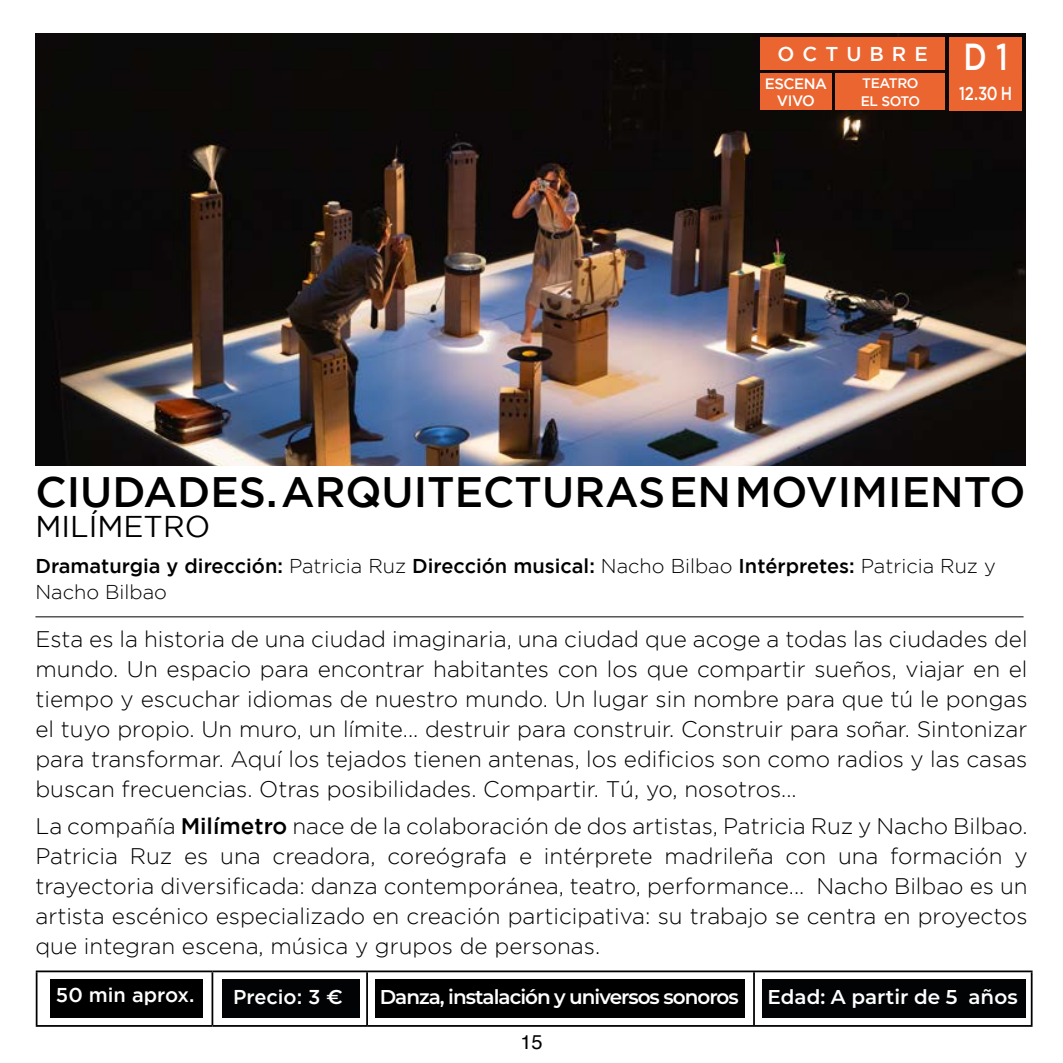
<style>
.page{position:relative;width:1063px;height:1063px;background:#fff}
.page>*{position:absolute;margin:0;border:0;box-sizing:border-box;transform-origin:0 0}
.t1{font:500 42.5px "Gotham";color:#000}
.t2{font:500 37.5px "Gotham";color:#fff;scale:.8 1}
.t3{font:30px "Gotham";color:#000}
.t4{font:300 22.5px/30px "Gotham";color:#000;text-align:justify}
.t5{font:500 20px/26.2px "Gotham";color:#000}
.t6{font:600 20px "Montserrat";letter-spacing:-.05em;color:#fff}
.t7{font:500 20px "Gotham";color:#fff}
.t8{font:600 20px "Montserrat";color:#fff}
.t9{font:500 20px "Gotham";letter-spacing:.4em;color:#fff}
.t10{font:20px "Helvetica";color:#000}
.t11{font:500 18.75px "Gotham";color:#fff;scale:.8 1}
.t12{font:500 15px/17.5px "Gotham";letter-spacing:-.03em;color:#fff;text-align:center}
.t13{font:500 13.75px/17.5px "Gotham";letter-spacing:-.03em;color:#fff}
.s1{font-weight:300}
.s2{font-weight:500}
.s3{font-family:"Montserrat Alternates";font-weight:600}
</style>
<div class="page">
<img style="left:35px;top:33px;width:991px;height:432px">
<div style="left:50px;top:979px;width:153px;height:39px;background:#000"></div>
<div style="left:222px;top:979px;width:138px;height:39px;background:#020304"></div>
<hr style="left:35px;top:616px;width:989px;height:1px;background:#000">
<div style="left:375px;top:979px;width:370px;height:39px;background:#000"></div>
<div style="left:760px;top:37px;width:185px;height:33px;background:#eb6531"></div>
<div style="left:836px;top:74px;width:109px;height:36px;background:#eb6531"></div>
<div style="left:760px;top:74px;width:71px;height:36px;background:#eb6531"></div>
<div style="left:949px;top:37px;width:73px;height:73px;background:#eb6531"></div>
<div style="left:762px;top:979px;width:264px;height:39px;background:#020304"></div>
<hr style="left:36px;top:971px;width:176px;height:1px;background:#000">
<hr style="left:36px;top:972px;width:2px;height:53px;background:#000">
<hr style="left:212px;top:971px;width:155px;height:1px;background:#000">
<hr style="left:212px;top:972px;width:1px;height:53px;background:#000">
<hr style="left:367px;top:971px;width:387px;height:1px;background:#000">
<hr style="left:366px;top:972px;width:2px;height:53px;background:#000">
<hr style="left:754px;top:971px;width:279px;height:1px;background:#000">
<hr style="left:753px;top:972px;width:2px;height:53px;background:#000">
<hr style="left:1031px;top:972px;width:2px;height:53px;background:#000">
<hr style="left:36px;top:1025px;width:176px;height:2px;background:#000">
<hr style="left:212px;top:1025px;width:155px;height:2px;background:#000">
<hr style="left:367px;top:1025px;width:387px;height:2px;background:#000">
<hr style="left:754px;top:1025px;width:279px;height:2px;background:#000">
<p class="t9" style="left:778px;top:42px;width:152px">OCTUBRE</p>
<p class="t13" style="left:861px;top:74px;width:61px">TEATRO<br>EL SOTO</p>
<p class="t12" style="left:765px;top:74px;width:64px">ESCENA<br>VIVO</p>
<h2 class="t2" style="left:964px;top:35px;width:57px">D 1</h2>
<p class="t11" style="left:959px;top:82px;width:68px">12.30 H</p>
<h1 class="t1" style="left:35px;top:468px;width:992px">CIUDADES. ARQUITECTURAS EN MOVIMIENTO</h1>
<h3 class="t3" style="left:35px;top:510px;width:176px">MILÍMETRO</h3>
<p class="t5" style="left:35px;top:552px;width:962px">Dramaturgia y dirección: <span class="s1">Patricia Ruz</span> Dirección musical: <span class="s1">Nacho Bilbao</span> Intérpretes: <span class="s1">Patricia Ruz y<br>Nacho Bilbao</span></p>
<p class="t4" style="left:35px;top:624px;width:994px">Esta es la historia de una ciudad imaginaria, una ciudad que acoge a todas las ciudades del mundo. Un espacio para encontrar habitantes con los que compartir sueños, viajar en el tiempo y escuchar idiomas de nuestro mundo. Un lugar sin nombre para que tú le pongas el tuyo propio. Un muro, un límite... destruir para construir. Construir para soñar. Sintonizar para transformar. Aquí los tejados tienen antenas, los edificios son como radios y las casas buscan frecuencias. Otras posibilidades. Compartir. Tú, yo, nosotros...</p>
<p class="t4" style="left:35px;top:811px;width:994px">La compañía <span class="s2">Milímetro</span> nace de la colaboración de dos artistas, Patricia Ruz y Nacho Bilbao.<br>Patricia Ruz es una creadora, coreógrafa e intérprete madrileña con una formación y trayectoria diversificada: danza contemporánea, teatro, performance... Nacho Bilbao es un artista escénico especializado en creación participativa: su trabajo se centra en proyectos que integran escena, música y grupos de personas.</p>
<p class="t7" style="left:56px;top:983px;width:140px">50 min aprox.</p>
<p class="t7" style="left:233px;top:986px;width:111px">Precio: 3 <span class="s3">€</span></p>
<p class="t6" style="left:380px;top:983px;width:361px">Danza, instalación y universos sonoros</p>
<p class="t10" style="left:520px;top:1026px;width:24px">15</p>
<p class="t8" style="left:768px;top:983px;width:252px">Edad: A partir de 5 años</p>
</div>
